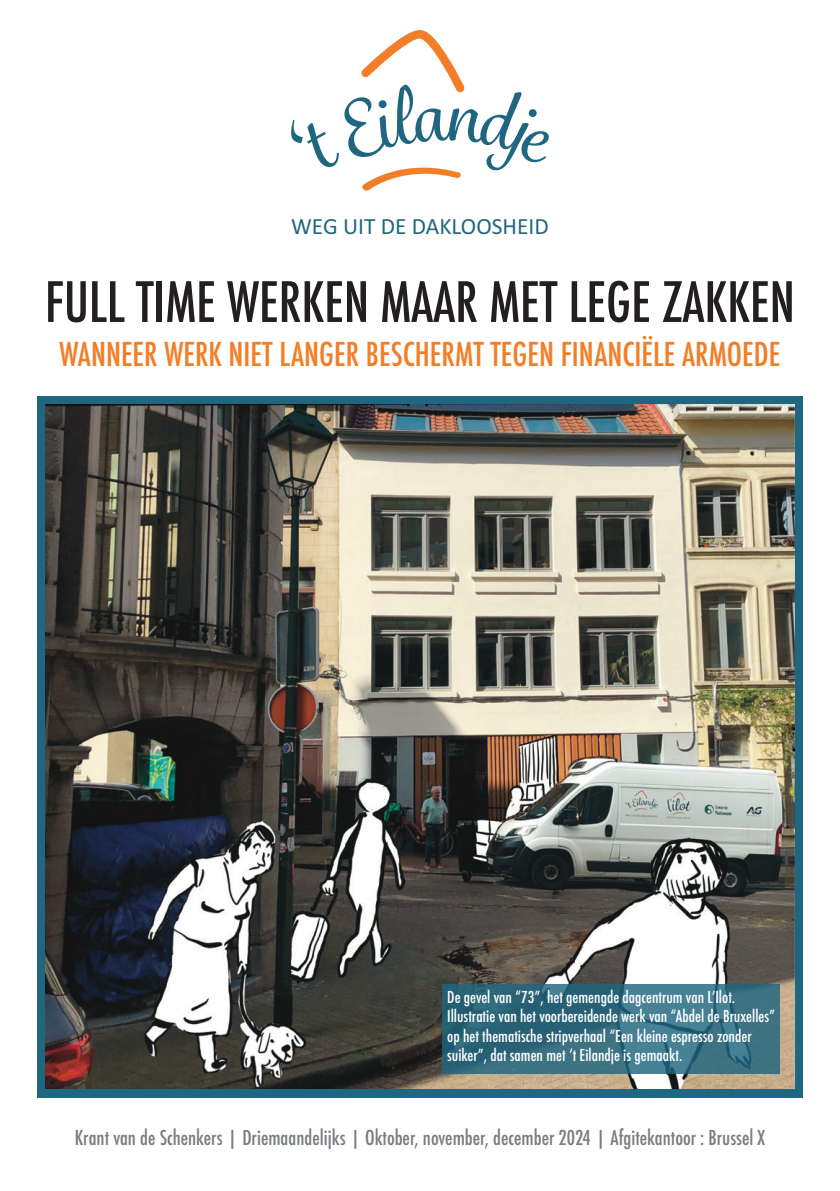
<style>
.page{position:relative;width:840px;height:1191px;background:#fff}
.page>*{position:absolute;margin:0;border:0;box-sizing:border-box;transform-origin:0 0}
.t1{font:500 condensed 54px "Futura";color:#231f20}
.t2{font:500 condensed 32px "Futura";color:#f27e28}
.t3{font:23.4px "Calibri";color:#1f6781}
.t4{font:500 condensed 20px "Futura";color:#7a7c7f}
.t5{font:500 condensed 16px/19.2px "Futura";color:#fff}
</style>
<div class="page">
<div style="left:37px;top:396px;width:765px;height:701px;background:#1f6680"></div>
<img style="left:45px;top:404px;width:749px;height:685px">
<svg style="left:291px;top:30px;width:257px;height:161px"></svg>
<svg style="left:442px;top:984px;width:337px;height:89px"></svg>
<p class="t3" style="left:291px;top:210px;width:259px">WEG UIT DE DAKLOOSHEID</p>
<p class="t1" style="left:45px;top:267px;width:751px">FULL TIME WERKEN MAAR MET LEGE ZAKKEN</p>
<p class="t2" style="left:59px;top:334px;width:722px">WANNEER WERK NIET LANGER BESCHERMT TEGEN FINANCIËLE ARMOEDE</p>
<p class="t5" style="left:447px;top:987px;width:329px">De gevel van “73”, het gemengde dagcentrum van L’Ilot.<br>Illustratie van het voorbereidende werk van “Abdel de Bruxelles” op het thematische stripverhaal “Een kleine espresso zonder suiker”, dat samen met ‘t Eilandje is gemaakt.</p>
<p class="t4" style="left:75px;top:1125px;width:691px">Krant van de Schenkers | Driemaandelijks | Oktober, november, december 2024 | Afgitekantoor : Brussel X</p>
</div>
